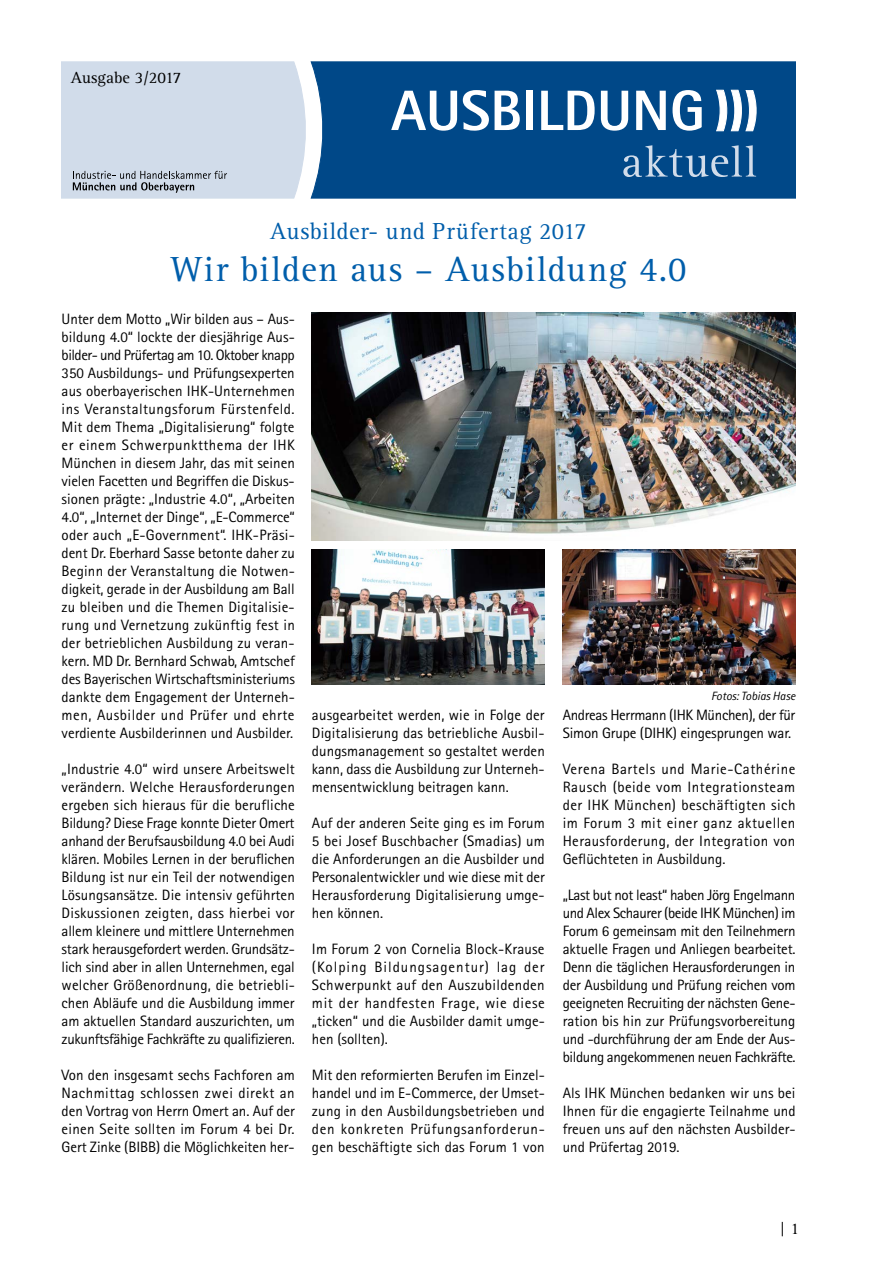
<style>
.page{position:relative;width:893px;height:1263px;background:#fff}
.page>*{position:absolute;margin:0;border:0;box-sizing:border-box;transform-origin:0 0}
.t1{font:36px "Rotis Serif Std";letter-spacing:.03em;color:#005eab}
.t2{font:24px "Rotis Serif Std";letter-spacing:.03em;color:#005eab}
.t3{font:16.5px "Rotis Serif Std";color:#000}
.t4{font:15px/18px "Rotis Sans Serif Std";color:#000;text-align:justify}
.t5{font:italic 12px "Rotis Sans Serif Std";color:#000}
</style>
<div class="page">
<div style="left:311px;top:62px;width:484px;height:136px;background:#004888"></div>
<div style="left:62px;top:62px;width:244px;height:136px;background:#d1dcea"></div>
<svg style="left:391px;top:91px;width:66px;height:40px"></svg>
<svg style="left:463px;top:90px;width:26px;height:41px"></svg>
<svg style="left:495px;top:91px;width:25px;height:39px"></svg>
<div style="left:526px;top:91px;width:7px;height:39px;background:#fff"></div>
<svg style="left:541px;top:91px;width:54px;height:39px"></svg>
<svg style="left:601px;top:91px;width:27px;height:40px"></svg>
<svg style="left:636px;top:91px;width:30px;height:39px"></svg>
<svg style="left:672px;top:90px;width:30px;height:41px"></svg>
<svg style="left:623px;top:145px;width:133px;height:32px;background:#346ca0"></svg>
<svg style="left:716px;top:90px;width:40px;height:41px"></svg>
<img style="left:312px;top:313px;width:483px;height:227px">
<img style="left:312px;top:549px;width:233px;height:135px">
<img style="left:562px;top:549px;width:233px;height:135px">
<p class="t3" style="left:71px;top:69px;width:112px">Ausgabe 3/2017</p>
<h2 class="t2" style="left:270px;top:218px;width:318px">Ausbilder- und Prüfertag 2017</h2>
<h1 class="t1" style="left:170px;top:249px;width:517px">Wir bilden aus – Ausbildung 4.0</h1>
<p class="t4" style="left:62px;top:310px;width:235px">Unter dem Motto „Wir bilden aus – Aus&shy;bildung 4.0“ lockte der diesjährige Aus&shy;bilder- und Prüfertag am 10. Oktober knapp 350 Ausbildungs- und Prüfungsexperten aus oberbayerischen IHK-Unternehmen ins Veranstaltungsforum Fürstenfeld.<br>Mit dem Thema „Digitalisierung“ folgte er einem Schwerpunktthema der IHK München in diesem Jahr, das mit seinen vielen Facetten und Begriffen die Diskus&shy;sionen prägte: „Industrie 4.0“, „Arbeiten 4.0“, „Internet der Dinge“, „E-Commerce“ oder auch „E-Government“. IHK-Präsi&shy;dent Dr. Eberhard Sasse betonte daher zu Beginn der Veranstaltung die Notwen&shy;digkeit, gerade in der Ausbildung am Ball zu bleiben und die Themen Digitalisie&shy;rung und Vernetzung zukünftig fest in der betrieblichen Ausbildung zu veran&shy;kern. MD Dr. Bernhard Schwab, Amtschef des Bayerischen Wirtschaftsministeriums dankte dem Engagement der Unterneh&shy;men, Ausbilder und Prüfer und ehrte verdiente Ausbilderinnen und Ausbilder.</p>
<p class="t4" style="left:62px;top:760px;width:235px">„Industrie 4.0“ wird unsere Arbeitswelt verändern. Welche Herausforderungen ergeben sich hieraus für die berufliche Bildung? Diese Frage konnte Dieter Omert anhand der Berufsausbildung 4.0 bei Audi klären. Mobiles Lernen in der beruflichen Bildung ist nur ein Teil der notwendigen Lösungsansätze. Die intensiv geführten Diskussionen zeigten, dass hierbei vor allem kleinere und mittlere Unternehmen stark herausgefordert werden. Grundsätz&shy;lich sind aber in allen Unternehmen, egal welcher Größenordnung, die betriebli&shy;chen Abläufe und die Ausbildung immer am aktuellen Standard auszurichten, um zukunftsfähige Fachkräfte zu qualifizieren.</p>
<p class="t4" style="left:62px;top:1066px;width:235px">Von den insgesamt sechs Fachforen am Nachmittag schlossen zwei direkt an den Vortrag von Herrn Omert an. Auf der einen Seite sollten im Forum 4 bei Dr.<br>Gert Zinke (BIBB) die Möglichkeiten her-</p>
<p class="t4" style="left:312px;top:706px;width:234px">ausgearbeitet werden, wie in Folge der Digitalisierung das betriebliche Ausbil&shy;dungsmanagement so gestaltet werden kann, dass die Ausbildung zur Unterneh&shy;mensentwicklung beitragen kann.</p>
<p class="t4" style="left:312px;top:814px;width:234px">Auf der anderen Seite ging es im Forum 5 bei Josef Buschbacher (Smadias) um die Anforderungen an die Ausbilder und Personalentwickler und wie diese mit der Herausforderung Digitalisierung umge&shy;hen können.</p>
<p class="t4" style="left:312px;top:940px;width:234px">Im Forum 2 von Cornelia Block-Krause (Kolping Bildungsagentur) lag der Schwerpunkt auf den Auszubildenden mit der handfesten Frage, wie diese „ticken“ und die Ausbilder damit umge&shy;hen (sollten).</p>
<p class="t4" style="left:312px;top:1066px;width:234px">Mit den reformierten Berufen im Einzel&shy;handel und im E-Commerce, der Umset&shy;zung in den Ausbildungsbetrieben und den konkreten Prüfungsanforderun&shy;gen beschäftigte sich das Forum 1 von</p>
<p class="t5" style="left:711px;top:688px;width:86px">Fotos: Tobias Hase</p>
<p class="t4" style="left:563px;top:706px;width:234px">Andreas Herrmann (IHK München), der für<br>Simon Grupe (DIHK) eingesprungen war.</p>
<p class="t4" style="left:563px;top:760px;width:234px">Verena Bartels und Marie-Cathérine Rausch (beide vom Integrationsteam der IHK München) beschäftigten sich im Forum 3 mit einer ganz aktuellen Herausforderung, der Integration von Geflüchteten in Ausbildung.</p>
<p class="t4" style="left:563px;top:886px;width:234px">„Last but not least“ haben Jörg Engelmann und Alex Schaurer (beide IHK München) im Forum 6 gemeinsam mit den Teilnehmern aktuelle Fragen und Anliegen bearbeitet.<br>Denn die täglichen Herausforderungen in der Ausbildung und Prüfung reichen vom geeigneten Recruiting der nächsten Gene&shy;ration bis hin zur Prüfungsvorbereitung und -durchführung der am Ende der Aus&shy;bildung angekommenen neuen Fachkräfte.</p>
<p class="t4" style="left:563px;top:1084px;width:234px">Als IHK München bedanken wir uns bei Ihnen für die engagierte Teilnahme und freuen uns auf den nächsten Ausbilder&shy;und Prüfertag 2019.</p>
<p class="t3" style="left:780px;top:1219px;width:20px">| 1</p>
</div>
